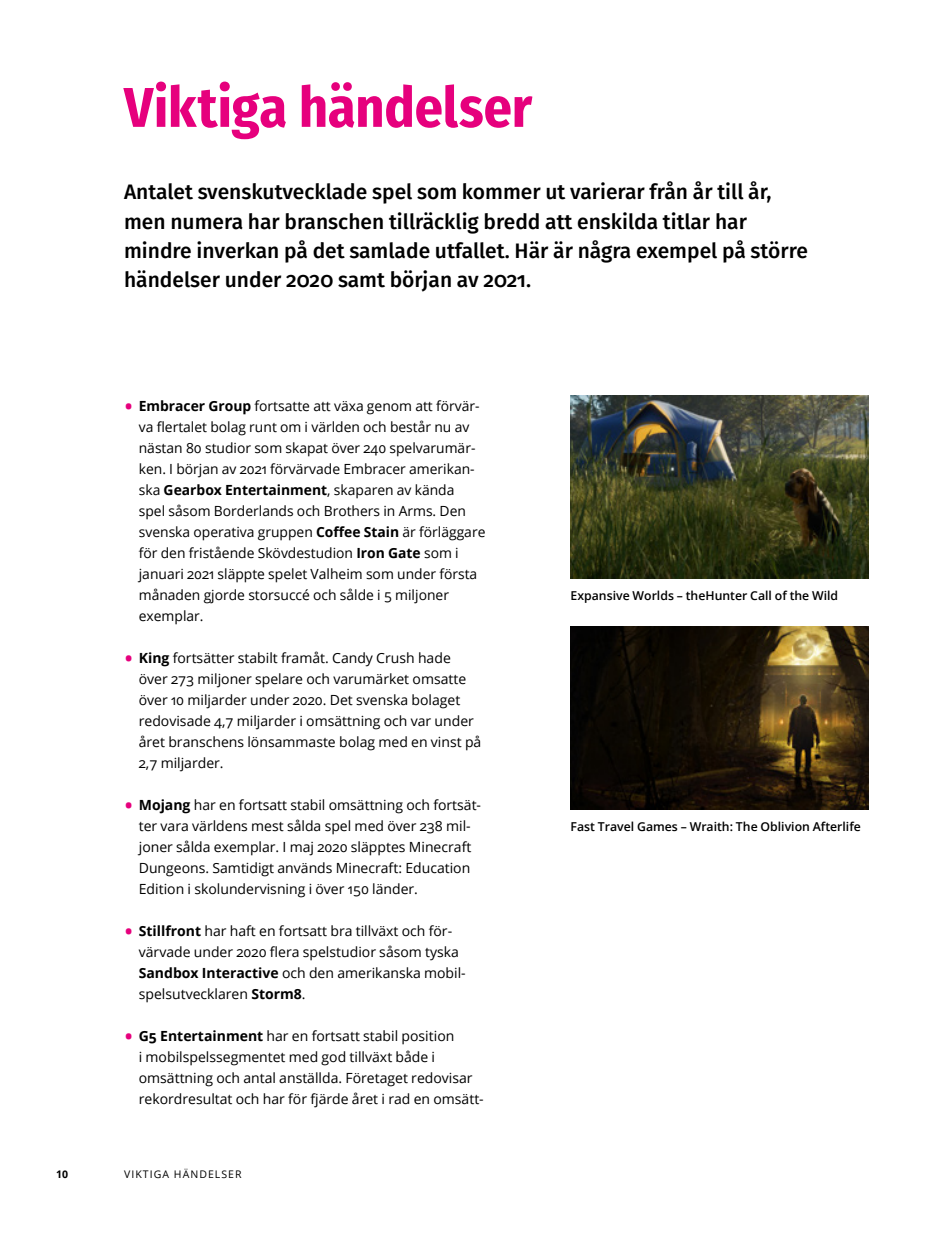
<style>
.page{position:relative;width:943px;height:1241px;background:#fff}
.page>*{position:absolute;margin:0;border:0;box-sizing:border-box;transform-origin:0 0}
.t1{font:700 56px "Fira Sans Condensed";letter-spacing:-.005em;color:#e6007d}
.t2{font:500 21px/29.4px "Fira Sans";color:#000}
.t3{font:14px/21px "Open Sans";color:#000}
.t4{font:600 12.25px "Open Sans";color:#000}
.t5{font:10.5px "Open Sans";letter-spacing:.1em;color:#000}
.t6{font:700 10.5px "Open Sans";color:#000}
.s1{font-size:26.25px;color:#e6007d}
.s2{font-weight:700}
</style>
<div class="page">
<img style="left:570px;top:626px;width:298px;height:183px">
<img style="left:570px;top:395px;width:298px;height:183px">
<h1 class="t1" style="left:124px;top:60px;width:410px">Viktiga händelser</h1>
<p class="t2" style="left:124px;top:176px;width:685px">Antalet svenskutvecklade spel som kommer ut varierar från år till år, men numera har branschen tillräcklig bredd att enskilda titlar har mindre inverkan på det samlade utfallet. Här är några exempel på större händelser under 2020 samt början av 2021.</p>
<p class="t3" style="left:139px;top:394px;width:348px;text-indent:-15px"><span class="s1">•</span> <span class="s2">Embracer Group</span> fortsatte att växa genom att förvär&shy;va flertalet bolag runt om i världen och består nu av nästan 80 studior som skapat över 240 spelvarumär&shy;ken. I början av 2021 förvärvade Embracer amerikan&shy;ska <span class="s2">Gearbox Entertainment</span>, skaparen av kända<br>spel såsom Borderlands och Brothers in Arms. Den svenska operativa gruppen <span class="s2">Coffee Stain</span> är förläggare för den fristående Skövdestudion <span class="s2">Iron Gate</span> som i januari 2021 släppte spelet Valheim som under första månaden gjorde storsuccé och sålde i 5 miljoner exemplar.</p>
<p class="t3" style="left:139px;top:646px;width:344px;text-indent:-15px"><span class="s1">•</span> <span class="s2">King</span> fortsätter stabilt framåt. Candy Crush hade över 273 miljoner spelare och varumärket omsatte över 10 miljarder under 2020. Det svenska bolaget redovisade 4,7 miljarder i omsättning och var under året branschens lönsammaste bolag med en vinst på 2,7 miljarder.</p>
<p class="t3" style="left:139px;top:793px;width:344px;text-indent:-15px"><span class="s1">•</span> <span class="s2">Mojang</span> har en fortsatt stabil omsättning och fortsät&shy;ter vara världens mest sålda spel med över 238 mil&shy;joner sålda exemplar. I maj 2020 släpptes Minecraft Dungeons. Samtidigt används Minecraft: Education Edition i skolundervisning i över 150 länder.</p>
<p class="t3" style="left:139px;top:919px;width:328px;text-indent:-15px"><span class="s1">•</span> <span class="s2">Stillfront</span> har haft en fortsatt bra tillväxt och för&shy;värvade under 2020 flera spelstudior såsom tyska <span class="s2">Sandbox Interactive</span> och den amerikanska mobil&shy;spelsutvecklaren <span class="s2">Storm8</span>.</p>
<p class="t3" style="left:139px;top:1024px;width:346px;text-indent:-15px"><span class="s1">•</span> <span class="s2">G5 Entertainment</span> har en fortsatt stabil position<br>i mobilspelssegmentet med god tillväxt både i omsättning och antal anställda. Företaget redovisar rekordresultat och har för fjärde året i rad en omsätt-</p>
<p class="t6" style="left:56px;top:1166px;width:13px">10</p>
<p class="t5" style="left:124px;top:1167px;width:119px">VIKTIGA HÄNDELSER</p>
<p class="t4" style="left:570px;top:587px;width:269px">Expansive Worlds – theHunter Call of the Wild</p>
<p class="t4" style="left:570px;top:818px;width:292px">Fast Travel Games – Wraith: The Oblivion Afterlife</p>
</div>
